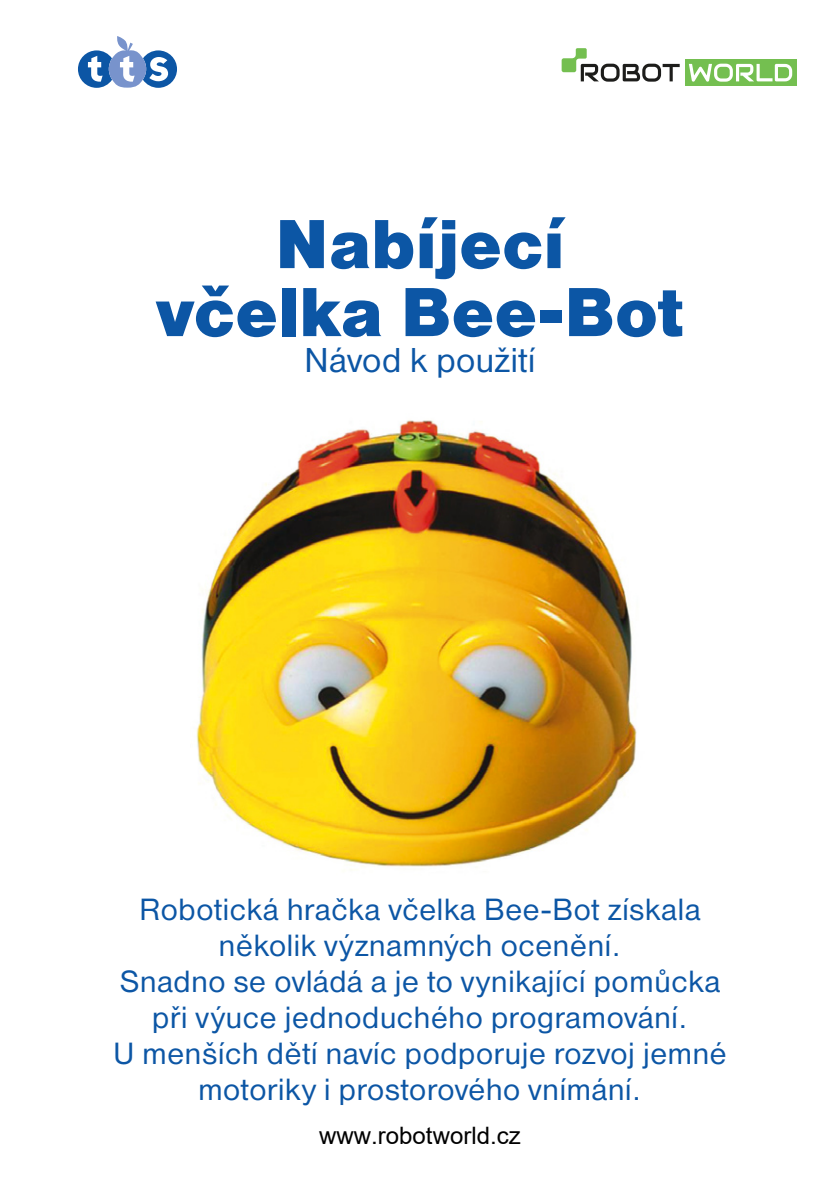
<style>
.page{position:relative;width:840px;height:1191px;background:#fff}
.page>*{position:absolute;margin:0;border:0;box-sizing:border-box;transform-origin:0 0}
.t1{font:72px/68px "Nimbus San DCE Blac";color:#0c56a5;text-align:center}
.t2{font:36px "Nimbus San DCE";letter-spacing:.015em;color:#0c56a5}
.t3{font:32px/36px "Nimbus San DCE";letter-spacing:.02em;color:#0c56a5;text-align:center}
.t4{font:24px "Arial";color:#000}
</style>
<div class="page">
<img style="left:196px;top:420px;width:441px;height:450px">
<svg style="left:78px;top:36px;width:99px;height:52px"></svg>
<div style="left:684px;top:59px;width:112px;height:27px;background:#74bf50"></div>
<svg style="left:689px;top:64px;width:102px;height:18px"></svg>
<svg style="left:561px;top:48px;width:118px;height:34px"></svg>
<h1 class="t1" style="left:156px;top:210px;width:529px">Nabíjecí včelka Bee-Bot</h1>
<p class="t2" style="left:304px;top:340px;width:232px">Návod k použití</p>
<p class="t3" style="left:113px;top:892px;width:614px">Robotická hračka včelka Bee-Bot získala několik významných ocenění.<br>Snadno se ovládá a je to vynikající pomůcka při výuce jednoduchého programování.<br>U menších dětí navíc podporuje rozvoj jemné motoriky i prostorového vnímání.</p>
<p class="t4" style="left:319px;top:1119px;width:203px">www.robotworld.cz</p>
</div>
